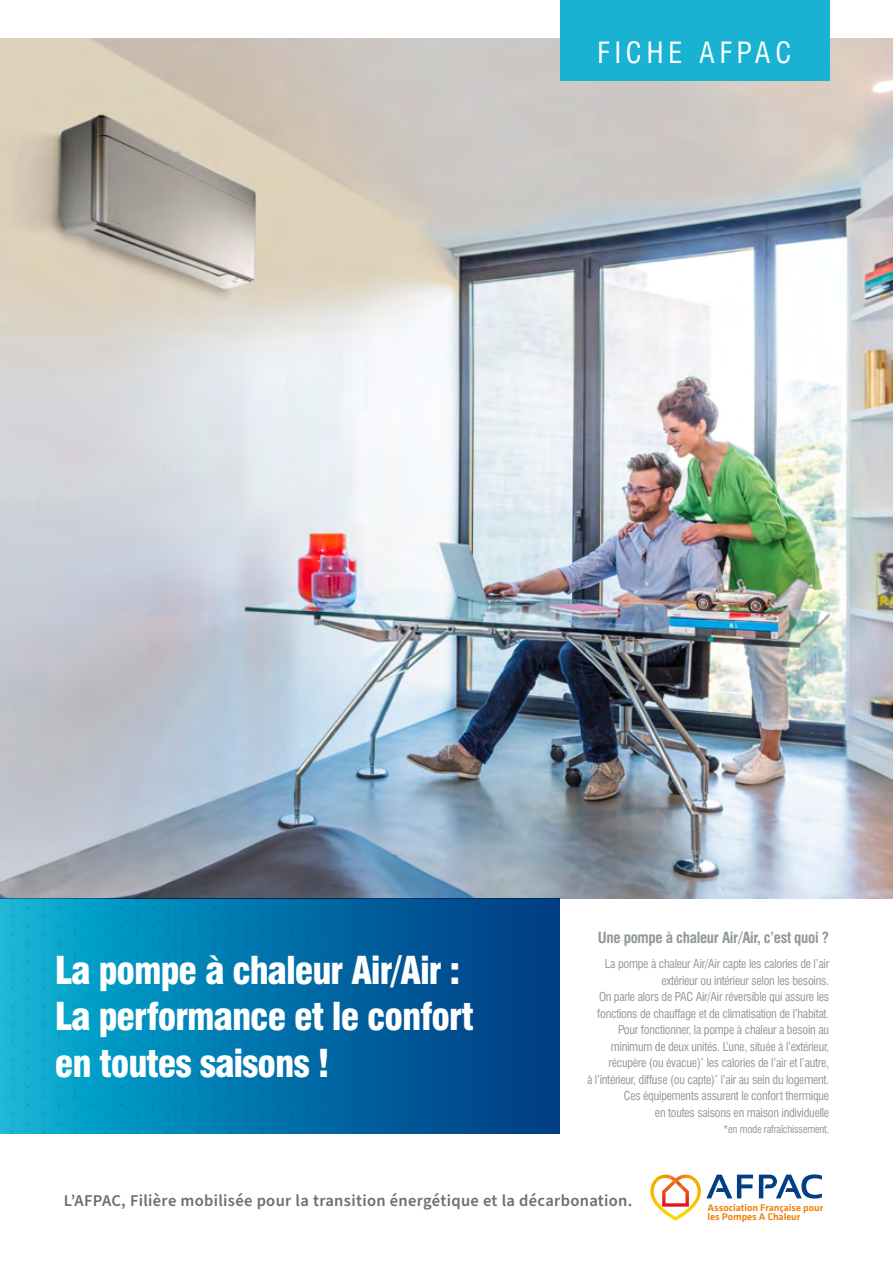
<style>
.page{position:relative;width:893px;height:1263px;background:#fff}
.page>*{position:absolute;margin:0;border:0;box-sizing:border-box;transform-origin:0 0}
.t1{font:900 condensed 37.5px/46.5px "Swiss 721 BT";letter-spacing:-.03em;color:#fff}
.t2{font:condensed 28.5px "Swiss 721 BT";letter-spacing:.17em;color:#fff}
.t3{font:600 16.5px "Source Sans Pro";letter-spacing:.02em;color:#706f6f}
.t4{font:700 condensed 15px "Swiss 721 BT";letter-spacing:-.02em;color:#91989c}
.t5{font:condensed 12px/16.5px "Swiss 721 BT";letter-spacing:-.02em;color:#91989c;text-align:right}
.t6{font:condensed 10.5px "Swiss 721 BT";letter-spacing:-.02em;color:#91989c}
.t7{font:10.05px/9px "Klavika Medium TF";letter-spacing:-.005em;color:#ef7d00}
</style>
<div class="page">
<img style="left:0;top:38px;width:893px;height:860px">
<svg style="left:650px;top:1174px;width:103px;height:46px"></svg>
<svg style="left:759px;top:1174px;width:63px;height:24px"></svg>
<div style="left:560px;top:0;width:269px;height:80px;background:#1ab2d2"></div>
<svg style="left:324px;top:898px;width:236px;height:235px;background:#005091"></svg>
<svg style="left:0;top:898px;width:324px;height:235px;background:#048dbc"></svg>
<h2 class="t2" style="left:598px;top:36px;width:195px">FICHE AFPAC</h2>
<h1 class="t1" style="left:55px;top:947px;width:421px">La pompe à chaleur Air/Air :<br>La performance et le confort en toutes saisons !</h1>
<p class="t4" style="left:598px;top:929px;width:233px">Une pompe à chaleur Air/Air, c’est quoi ?</p>
<p class="t5" style="left:587px;top:955px;width:244px">La pompe à chaleur Air/Air capte les calories de l’air extérieur ou intérieur selon les besoins.<br>On parle alors de PAC Air/Air réversible qui assure les fonctions de chauffage et de climatisation de l’habitat.<br>Pour fonctionner, la pompe à chaleur a besoin au minimum de deux unités. L’une, située à l’extérieur, récupère (ou évacue)<sup>*</sup> les calories de l’air et l’autre,<br>à l’intérieur, diffuse (ou capte)<sup>*</sup> l’air au sein du logement.<br>Ces équipements assurent le confort thermique<br>en toutes saisons en maison individuelle</p>
<p class="t6" style="left:723px;top:1123px;width:107px">*en mode rafraîchissement.</p>
<h3 class="t3" style="left:64px;top:1189px;width:570px">L’AFPAC, Filière mobilisée pour la transition énergétique et la décarbonation.</h3>
<p class="t7" style="left:707px;top:1203px;width:117px">Association Française pour les Pompes A Chaleur</p>
</div>
